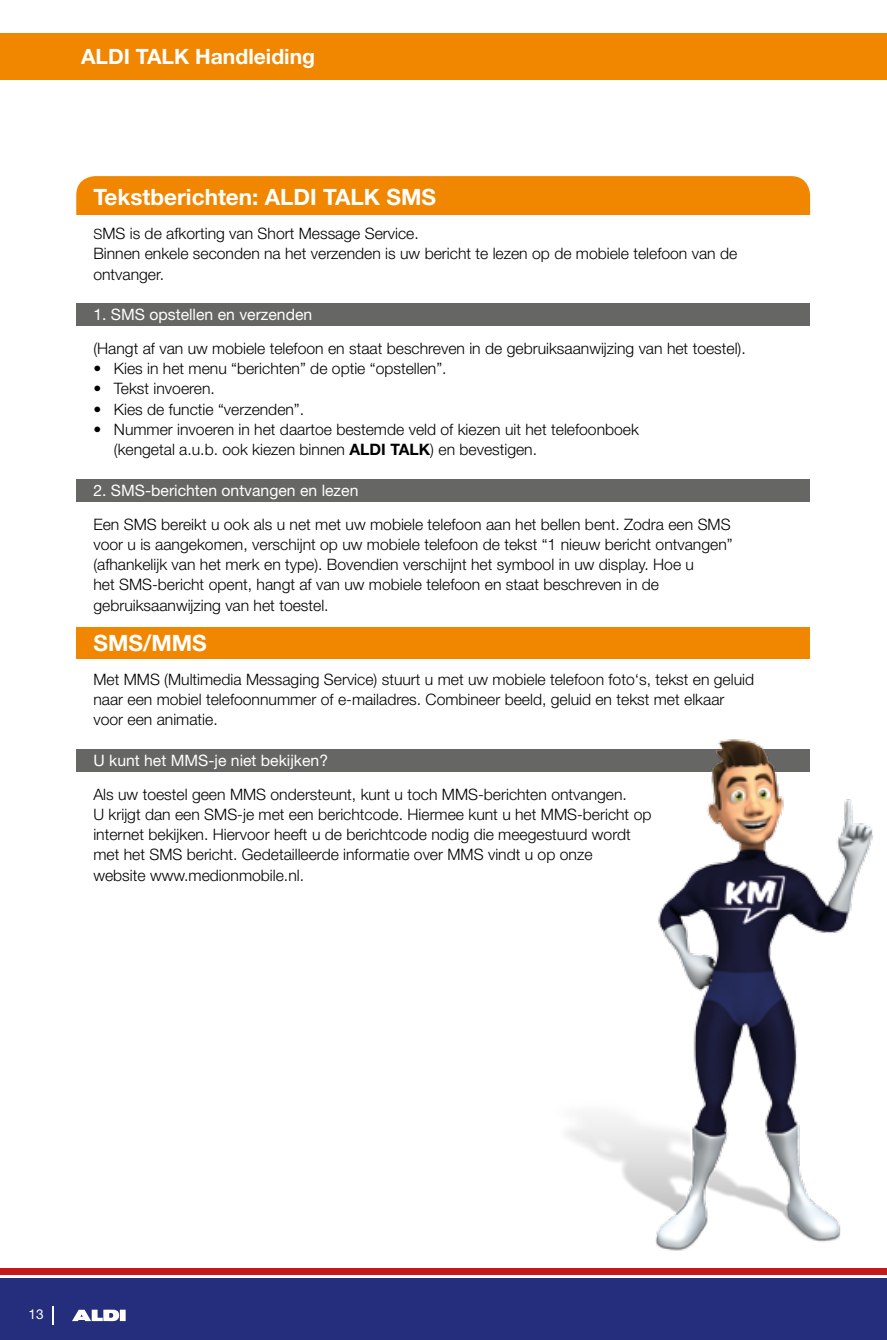
<style>
.page{position:relative;width:887px;height:1340px;background:#fff}
.page>*{position:absolute;margin:0;border:0;box-sizing:border-box;transform-origin:0 0}
.t1{font:700 22.5px "Helvetica Neue LT";color:#fff}
.t2{font:700 21.15px "Helvetica Neue LT";color:#fff}
.t3{font:300 15.75px/20.2px "Helvetica Neue LT";color:#000}
.t4{font:15.75px "Helvetica Neue LT";color:#fff}
.t5{font:13.72px "Helvetica Neue LT";color:#fff}
.s1{font-size:14.17px}
.s2{font-weight:700}
</style>
<div class="page">
<div style="left:76px;top:176px;width:734px;height:39px;background:#f18700"></div>
<div style="left:76px;top:303px;width:734px;height:23px;background:#666665"></div>
<div style="left:76px;top:479px;width:734px;height:22px;background:#666665"></div>
<div style="left:76px;top:748px;width:734px;height:23px;background:#666665"></div>
<div style="left:76px;top:627px;width:734px;height:31px;background:#f18700"></div>
<img style="left:429px;top:739px;width:458px;height:536px">
<div style="left:0;top:33px;width:887px;height:46px;background:#f18700"></div>
<div style="left:0;top:1278px;width:887px;height:61px;background:#242e7c"></div>
<div style="left:0;top:1268px;width:887px;height:6px;background:#c51a1b"></div>
<svg style="left:53px;top:1306px;width:1px;height:18px"></svg>
<div style="left:120px;top:1309px;width:6px;height:11px;background:#fff"></div>
<svg style="left:72px;top:1309px;width:47px;height:12px"></svg>
<h2 class="t2" style="left:81px;top:44px;width:235px">ALDI TALK Handleiding</h2>
<h1 class="t1" style="left:93px;top:183px;width:344px">Tekstberichten: ALDI TALK SMS</h1>
<p class="t3" style="left:93px;top:223px;width:645px"><span class="s1">S</span>MS is de afkorting van Short Message Service.<br>Binnen enkele seconden na het verzenden is uw bericht te lezen op de mobiele telefoon van de ontvanger.</p>
<p class="t4" style="left:93px;top:305px;width:220px">1. SMS opstellen en verzenden</p>
<p class="t3" style="left:93px;top:338px;width:654px">(Hangt af van uw mobiele telefoon en staat beschreven in de gebruiksaanwijzing van het toestel).</p>
<p class="t3" style="left:93px;top:358px;width:355px">• Kies in het menu “berichten” de optie “opstellen”.</p>
<p class="t3" style="left:93px;top:378px;width:123px">• Tekst invoeren.</p>
<p class="t3" style="left:93px;top:399px;width:212px">• Kies de functie “verzenden”.</p>
<p class="t3" style="left:114px;top:419px;width:526px;text-indent:-20px">• Nummer invoeren in het daartoe bestemde veld of kiezen uit het telefoonboek (kengetal a.u.b. ook kiezen binnen <span class="s2">ALDI TALK</span>) en bevestigen.</p>
<p class="t4" style="left:93px;top:481px;width:266px">2. SMS-berichten ontvangen en lezen</p>
<p class="t3" style="left:93px;top:513px;width:640px">Een SMS bereikt u ook als u net met uw mobiele telefoon aan het bellen bent. Zodra een SMS voor u is aangekomen, verschijnt op uw mobiele telefoon de tekst “1 nieuw bericht ontvangen” (afhankelijk van het merk en type). Bovendien verschijnt het symbool in uw display. Hoe u<br>het SMS-bericht opent, hangt af van uw mobiele telefoon en staat beschreven in de gebruiksaanwijzing van het toestel.</p>
<h1 class="t1" style="left:93px;top:629px;width:115px">SMS/MMS</h1>
<p class="t3" style="left:93px;top:668px;width:662px">Met MMS (Multimedia Messaging Service) stuurt u met uw mobiele telefoon foto‘s, tekst en geluid naar een mobiel telefoonnummer of e-mailadres. Combineer beeld, geluid en tekst met elkaar voor een animatie.</p>
<p class="t4" style="left:93px;top:751px;width:236px">U kunt het MMS-je niet bekijken?</p>
<p class="t3" style="left:93px;top:783px;width:559px">Als uw toestel geen MMS ondersteunt, kunt u toch MMS-berichten ontvangen.<br>U krijgt dan een SMS-je met een berichtcode. Hiermee kunt u het MMS-bericht op internet bekijken. Hiervoor heeft u de berichtcode nodig die meegestuurd wordt met het SMS bericht. Gedetailleerde informatie over MMS vindt u op onze<br>website www.medionmobile.nl.</p>
<p class="t5" style="left:29px;top:1305px;width:17px">13</p>
</div>
